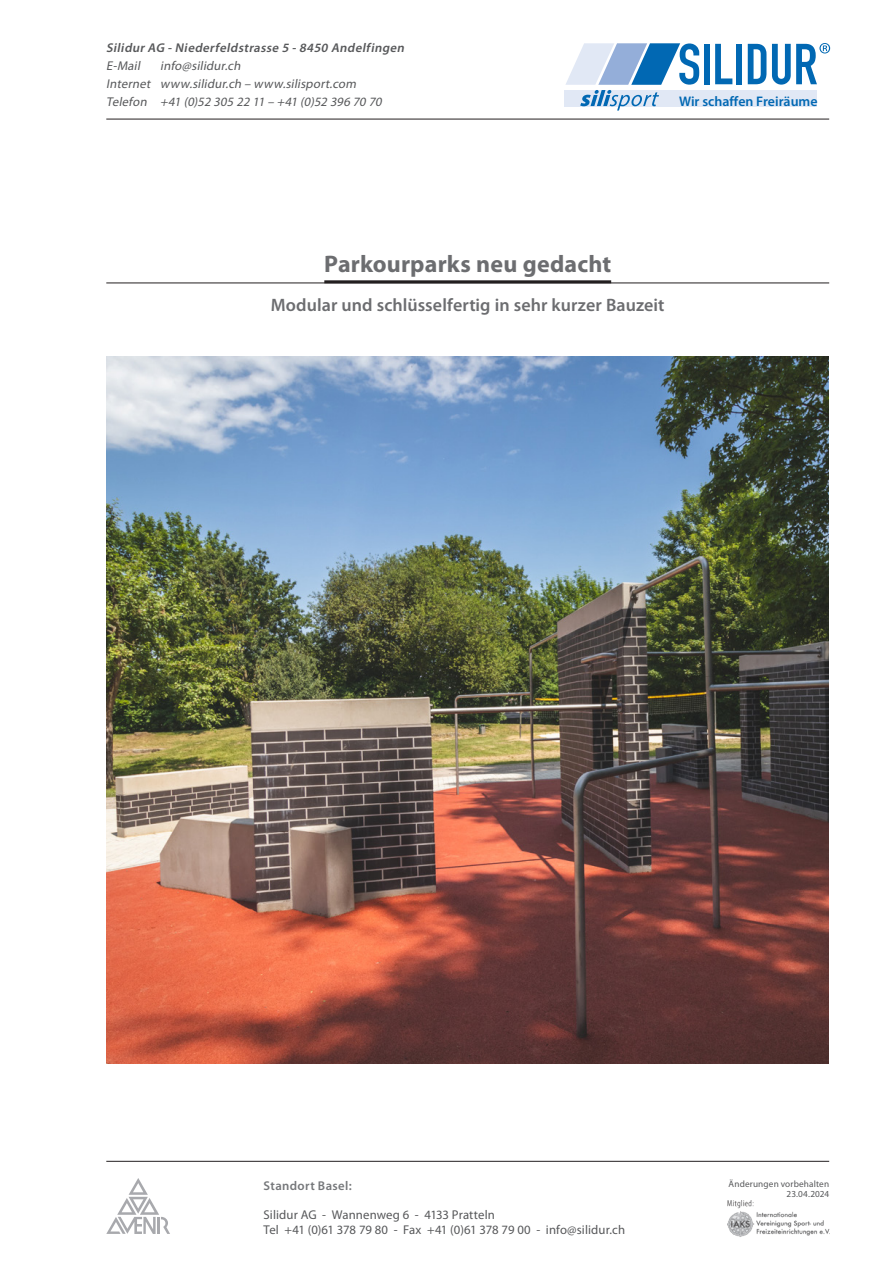
<style>
.page{position:relative;width:893px;height:1263px;background:#fff}
.page>*{position:absolute;margin:0;border:0;box-sizing:border-box;transform-origin:0 0}
.t1{font:700 24px "Myriad Pro";letter-spacing:.005em;color:#6c6d70}
.t2{font:600 18px "Myriad Pro";letter-spacing:.005em;color:#6c6d70}
.t3{font:600 13.95px "Myriad Pro";color:#0168b3}
.t4{font:italic 12.75px/18px "Myriad Pro";color:#57585a}
.t5{font:12.75px/15px "Myriad Pro";letter-spacing:.005em;color:#57585a}
.t6{font:italic 600 12.75px "Myriad Pro";color:#57585a}
.t7{font:600 12.75px "Myriad Pro";letter-spacing:.03em;color:#76787b}
.t8{font:9.3px/10.5px "Myriad Pro";letter-spacing:.02em;color:#57585a;text-align:right}
</style>
<div class="page">
<img style="left:107px;top:357px;width:722px;height:706px">
<svg style="left:106px;top:1178px;width:64px;height:56px"></svg>
<hr style="left:106px;top:119px;width:723px;height:1px;background:#231f20">
<img style="left:728px;top:1200px;width:102px;height:37px">
<hr style="left:106px;top:1161px;width:723px;height:1px;background:#231f20">
<hr style="left:106px;top:283px;width:723px;height:1px;background:#231f20">
<hr style="left:324px;top:280px;width:287px;height:3px;background:#231f20">
<div style="left:565px;top:90px;width:252px;height:16px;background:#e1e8f5"></div>
<div style="left:704px;top:44px;width:5px;height:40px;background:#0168b3"></div>
<svg style="left:715px;top:44px;width:17px;height:40px"></svg>
<div style="left:736px;top:44px;width:6px;height:40px;background:#0168b3"></div>
<svg style="left:748px;top:44px;width:18px;height:40px"></svg>
<svg style="left:772px;top:43px;width:58px;height:42px"></svg>
<svg style="left:565px;top:43px;width:134px;height:68px"></svg>
<p class="t6" style="left:106px;top:40px;width:302px">Silidur AG -Niederfeldstrasse 5 -8450 Andelfingen</p>
<p class="t4" style="left:106px;top:57px;width:38px">E-Mail</p>
<p class="t4" style="left:106px;top:57px;width:280px;text-indent:54px">info@silidur.ch<br>Internet www.silidur.ch – www.silisport.com<br>Telefon +41 (0)52 305 22 11 – +41 (0)52 396 70 70</p>
<p class="t3" style="left:679px;top:93px;width:140px">Wir schaffen Freiräume</p>
<h1 class="t1" style="left:324px;top:248px;width:289px">Parkourparks neu gedacht</h1>
<h2 class="t2" style="left:271px;top:293px;width:395px">Modular und schlüsselfertig in sehr kurzer Bauzeit</h2>
<p class="t7" style="left:264px;top:1178px;width:90px">Standort Basel:</p>
<p class="t5" style="left:264px;top:1207px;width:363px">Silidur AG - Wannenweg 6 - 4133 Pratteln<br>Tel +41 (0)61 378 79 80 - Fax +41 (0)61 378 79 00 - info@silidur.ch</p>
<p class="t8" style="left:729px;top:1178px;width:102px">Änderungen vorbehalten<br>23.04.2024</p>
</div>
